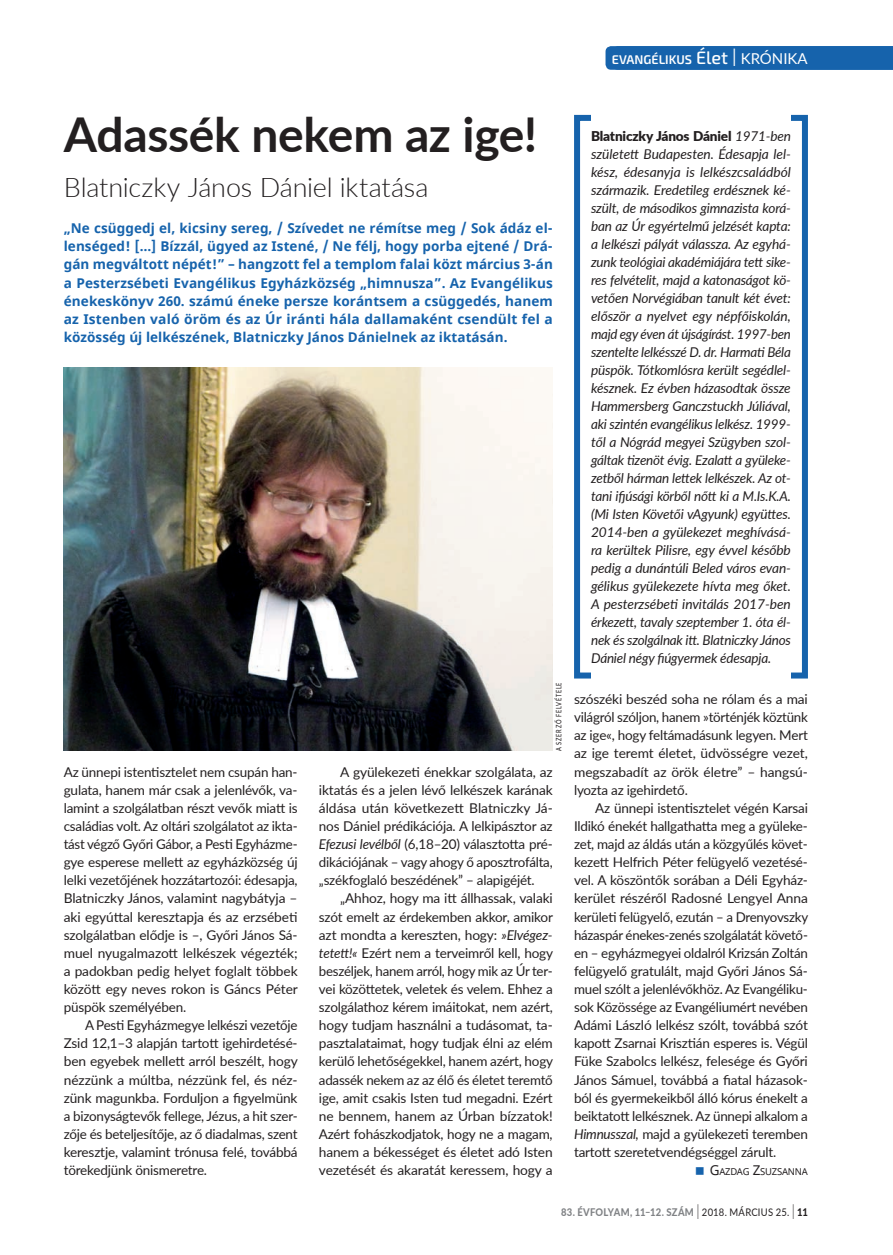
<style>
.page{position:relative;width:893px;height:1255px;background:#fff}
.page>*{position:absolute;margin:0;border:0;box-sizing:border-box;transform-origin:0 0}
.t1{font:700 48px "Lato";letter-spacing:-.005em;color:#231f20}
.t2{font:300 27px "Lato";letter-spacing:-.01em;color:#231f20}
.t3{font:13.5px/18.1px "Lato";letter-spacing:-.015em;color:#231f20;text-align:justify}
.t4{font:italic 13.5px/18px "Lato";letter-spacing:-.015em;color:#231f20;text-align:justify}
.t5{font:700 13.5px/18.1px "Noto Sans";letter-spacing:.005em;color:#1663ac;text-align:justify}
.t6{font:600 12.6px "Exo 2";color:#fff}
.t7{font:800 10.5px "Lato";letter-spacing:.025em;color:#808285;scale:.9 1}
.t8{font:9.45px "Noto Sans";letter-spacing:-.02em;color:#231f20}
.t9{font:500 7.5px "Lato";letter-spacing:.13em;color:#231f20;scale:.75 1}
.s1{font-weight:500;font-size:18px}
.s2{font-weight:300;font-size:25.2px}
.s3{font-family:"Lato";font-weight:400;font-size:15px}
.s4{font-style:italic}
.s5{font-weight:900;font-style:normal}
.s6{font-size:13.5px}
.s7{font-weight:300;font-size:21px;color:#231f20}
.s8{font-weight:400;color:#231f20}
.s9{color:#231f20}
</style>
<div class="page">
<div style="left:605px;top:46px;width:288px;height:24px;background:#1663ac"></div>
<img style="left:64px;top:367px;width:489px;height:384px">
<div style="left:574px;top:115px;width:234px;height:563px;border:6px solid #1663ac"></div>
<div style="left:591px;top:104px;width:200px;height:580px;background:#fff"></div>
<p class="t6" style="left:612px;top:52px;width:197px">EVANGÉLIKUS <span class="s1">Élet</span> <span class="s2">I</span> <span class="s3">KRÓNIKA</span></p>
<p class="t6" style="left:619px;top:52px;width:189px">EVANGÉLIKUS <span class="s1">Élet</span> <span class="s2">I</span> <span class="s3">XXXXXX</span></p>
<h1 class="t1" style="left:64px;top:99px;width:475px">Adassék nekem az ige!</h1>
<h2 class="t2" style="left:64px;top:168px;width:366px">Blatniczky János Dániel iktatása</h2>
<p class="t5" style="left:64px;top:219px;width:491px">„Ne csüggedj el, kicsiny sereg, / Szívedet ne rémítse meg / Sok ádáz el&shy;lenséged! […] Bízzál, ügyed az Istené, / Ne félj, hogy porba ejtené / Drá&shy;gán megváltott népét!” – hangzott fel a templom falai közt március 3-án a Pesterzsébeti Evangélikus Egyházközség „himnusza”. Az Evangélikus énekeskönyv 260. számú éneke persze korántsem a csüggedés, hanem az Istenben való öröm és az Úr iránti hála dallamaként csendült fel a közösség új lelkészének, Blatniczky János Dánielnek az iktatásán.</p>
<p class="t3" style="left:64px;top:762px;width:236px">Az ünnepi istentisztelet nem csupán han&shy;gulata, hanem már csak a jelenlévők, va&shy;lamint a szolgálatban részt vevők miatt is családias volt. Az oltári szolgálatot az ikta&shy;tást végző Győri Gábor, a Pesti Egyházme&shy;gye esperese mellett az egyházközség új lelki vezetőjének hozzátartozói: édesapja, Blatniczky János, valamint nagybátyja – aki egyúttal keresztapja és az erzsébeti szolgálatban elődje is –, Győri János Sá&shy;muel nyugalmazott lelkészek végezték; a padokban pedig helyet foglalt többek között egy neves rokon is Gáncs Péter püspök személyében.</p>
<p class="t3" style="left:64px;top:1015px;width:236px;text-indent:21px">A Pesti Egyházmegye lelkészi vezetője Zsid 12,1–3 alapján tartott igehirdetésé&shy;ben egyebek mellett arról beszélt, hogy nézzünk a múltba, nézzünk fel, és néz&shy;zünk magunkba. Forduljon a figyelmünk a bizonyságtevők fellege, Jézus, a hit szer&shy;zője és beteljesítője, az ő diadalmas, szent keresztje, valamint trónusa felé, továbbá törekedjünk önismeretre.</p>
<p class="t9" style="left:553px;top:751px;width:93px;rotate:-90deg">A SZERZŐ FELVÉTELE</p>
<p class="t3" style="left:319px;top:762px;width:235px;text-indent:21px">A gyülekezeti énekkar szolgálata, az iktatás és a jelen lévő lelkészek karának áldása után következett Blatniczky Já&shy;nos Dániel prédikációja. A lelkipásztor az <span class="s4">Efezusi levélből</span> (6,18–20) választotta pré&shy;dikációjának – vagy ahogy ő aposztrofálta, „székfoglaló beszédének” – alapigéjét.</p>
<p class="t3" style="left:319px;top:888px;width:236px;text-indent:21px">„Ahhoz, hogy ma itt állhassak, valaki szót emelt az érdekemben akkor, amikor azt mondta a kereszten, hogy: <span class="s4">»Elvégez&shy;tetett!«</span> Ezért nem a terveimről kell, hogy beszéljek, hanem arról, hogy mik az Úr ter&shy;vei közöttetek, veletek és velem. Ehhez a szolgálathoz kérem imáitokat, nem azért, hogy tudjam használni a tudásomat, ta&shy;pasztalataimat, hogy tudjak élni az elém kerülő lehetőségekkel, hanem azért, hogy adassék nekem az az élő és életet teremtő ige, amit csakis Isten tud megadni. Ezért ne bennem, hanem az Úrban bízzatok!<br>Azért fohászkodjatok, hogy ne a magam, hanem a békességet és életet adó Isten vezetését és akaratát keressem, hogy a</p>
<p class="t4" style="left:591px;top:127px;width:201px"><span class="s5">Blatniczky János Dániel</span> 1971-ben született Budapesten. Édesapja lel&shy;kész, édesanyja is lelkészcsaládból származik. Eredetileg erdésznek ké&shy;szült, de másodikos gimnazista korá&shy;ban az Úr egyértelmű jelzését kapta: a lelkészi pályát válassza. Az egyhá&shy;zunk teológiai akadémiájára tett sike&shy;res felvételit, majd a katonaságot kö&shy;vetően Norvégiában tanult két évet: először a nyelvet egy népfőiskolán, majd egy éven át újságírást. 1997-ben szentelte lelkésszé D. dr. Harmati Béla püspök. Tótkomlósra került segédlel&shy;késznek. Ez évben házasodtak össze Hammersberg Ganczstuckh Júliával, aki szintén evangélikus lelkész. 1999- től a Nógrád megyei Szügyben szol&shy;gáltak tizenöt évig. Ezalatt a gyüleke&shy;zetből hárman lettek lelkészek. Az ot&shy;tani ifjúsági körből nőtt ki a M.Is.K.A. (Mi Isten Követői vAgyunk) együttes.<br>2014-ben a gyülekezet meghívásá&shy;ra kerültek Pilisre, egy évvel később pedig a dunántúli Beled város evan&shy;gélikus gyülekezete hívta meg őket.<br>A pesterzsébeti invitálás 2017-ben érkezett, tavaly szeptember 1. óta él&shy;nek és szolgálnak itt. Blatniczky János Dániel négy fiúgyermek édesapja.</p>
<p class="t3" style="left:574px;top:689px;width:235px">szószéki beszéd soha ne rólam és a mai világról szóljon, hanem »történjék köztünk az ige«, hogy feltámadásunk legyen. Mert az ige teremt életet, üdvösségre vezet, megszabadít az örök életre” – hangsú&shy;lyozta az igehirdető.</p>
<p class="t3" style="left:574px;top:798px;width:236px;text-indent:21px">Az ünnepi istentisztelet végén Karsai Ildikó énekét hallgathatta meg a gyüleke&shy;zet, majd az áldás után a közgyűlés követ&shy;kezett Helfrich Péter felügyelő vezetésé&shy;vel. A köszöntők sorában a Déli Egyház&shy;kerület részéről Radosné Lengyel Anna kerületi felügyelő, ezután – a Drenyovszky házaspár énekes-zenés szolgálatát követő&shy;en – egyházmegyei oldalról Krizsán Zoltán felügyelő gratulált, majd Győri János Sá&shy;muel szólt a jelenlévőkhöz. Az Evangéliku&shy;sok Közössége az Evangéliumért nevében Adámi László lelkész szólt, továbbá szót kapott Zsarnai Krisztián esperes is. Végül Füke Szabolcs lelkész, felesége és Győri János Sámuel, továbbá a fiatal házasok&shy;ból és gyermekeikből álló kórus énekelt a beiktatott lelkésznek. Az ünnepi alkalom a <span class="s4">Himnusszal,</span> majd a gyülekezeti teremben tartott szeretetvendégséggel zárult.</p>
<p class="t8" style="left:710px;top:1165px;width:100px"><span class="s6">G</span>AZDAG <span class="s6">Z</span>SUZSANNA</p>
<p class="t7" style="left:561px;top:1203px;width:276px">83. ÉVFOLYAM, 11–12. SZÁM <span class="s7">I</span> <span class="s8">2018. MÁRCIUS 25.</span> <span class="s7">I</span> <span class="s9">11</span></p>
</div>
